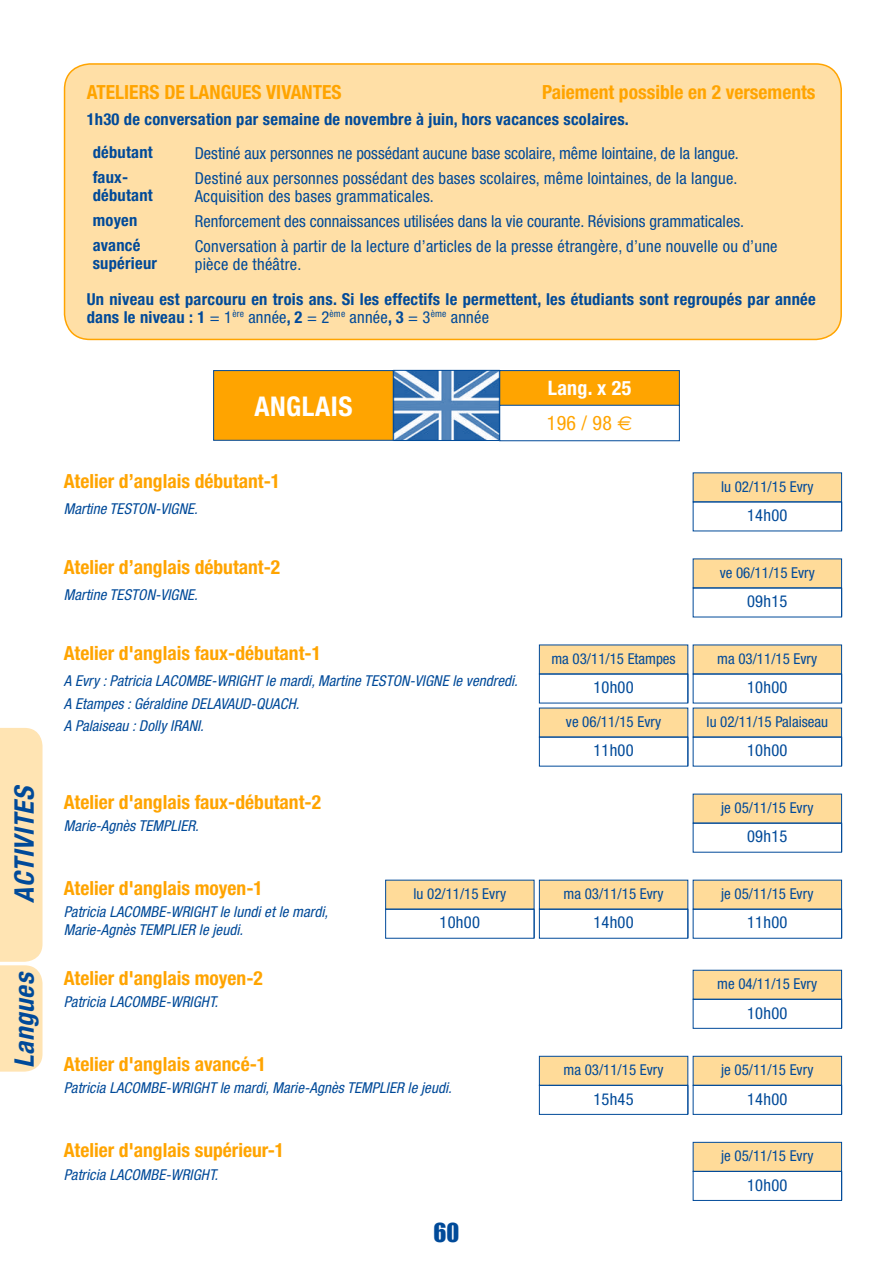
<style>
.page{position:relative;width:893px;height:1263px;background:#fff}
.page>*{position:absolute;margin:0;border:0;box-sizing:border-box;transform-origin:0 0}
.t1{font:700 condensed 27.15px "Helvetica Neue";letter-spacing:.02em;color:#fff}
.t2{font:italic 700 condensed 27px "Helvetica Neue";color:#004a99}
.t3{font:24px "Impact";color:#004a99}
.t4{font:700 condensed 19.95px/35px "Helvetica Neue";letter-spacing:.015em;color:#fff}
.t5{font:700 condensed 19.5px "Helvetica Neue";color:#ffa400}
.t6{font:condensed 16.5px/18px "Helvetica Neue";letter-spacing:.015em;color:#004a99}
.t7{font:700 condensed 16.5px/18px "Helvetica Neue";letter-spacing:.015em;color:#004a99}
.t8{font:italic condensed 15px/22.2px "Helvetica Neue";letter-spacing:.005em;color:#004a99}
.t9{font:condensed 15px "Helvetica Neue";color:#004a99}
.s1{font-weight:400}
.s2{font-weight:400;color:#ffa400}
.s3{font-family:"Euro Sans";font-weight:400;font-stretch:normal;color:#ffa400}
</style>
<div class="page">
<div style="left:693px;top:473px;width:149px;height:29px;background:#ffdb99;border:1px solid #004a99"></div>
<div style="left:693px;top:559px;width:149px;height:29px;background:#ffdb99;border:1px solid #004a99"></div>
<div style="left:693px;top:970px;width:149px;height:29px;background:#ffdb99"></div>
<div style="left:693px;top:999px;width:149px;height:29px;border:1px solid #004a99"></div>
<div style="left:693px;top:1056px;width:149px;height:29px;background:#ffdb99;border:1px solid #004a99"></div>
<div style="left:693px;top:1085px;width:149px;height:29px;border:1px solid #004a99"></div>
<div style="left:539px;top:1056px;width:149px;height:29px;background:#ffdb99;border:1px solid #004a99"></div>
<svg style="left:688px;top:1085px;width:1px;height:29px"></svg>
<div style="left:539px;top:1085px;width:149px;height:29px;border:1px solid #004a99"></div>
<div style="left:693px;top:1142px;width:149px;height:29px;background:#ffdb99;border:1px solid #004a99"></div>
<div style="left:693px;top:1171px;width:149px;height:29px;border:1px solid #004a99"></div>
<div style="left:693px;top:794px;width:149px;height:29px;background:#ffdb99"></div>
<div style="left:693px;top:823px;width:149px;height:29px;border:1px solid #004a99"></div>
<div style="left:539px;top:880px;width:149px;height:29px;background:#ffdb99"></div>
<svg style="left:688px;top:909px;width:1px;height:29px"></svg>
<div style="left:539px;top:909px;width:149px;height:29px;border:1px solid #004a99"></div>
<div style="left:693px;top:880px;width:149px;height:29px;background:#ffdb99"></div>
<div style="left:693px;top:909px;width:149px;height:29px;border:1px solid #004a99"></div>
<div style="left:385px;top:880px;width:149px;height:29px;background:#ffdb99"></div>
<svg style="left:534px;top:909px;width:1px;height:29px"></svg>
<div style="left:385px;top:909px;width:149px;height:29px;border:1px solid #004a99"></div>
<div style="left:693px;top:645px;width:149px;height:29px;background:#ffdb99"></div>
<div style="left:693px;top:708px;width:149px;height:29px;background:#ffdb99"></div>
<div style="left:693px;top:737px;width:149px;height:29px;border:1px solid #004a99"></div>
<div style="left:539px;top:645px;width:149px;height:29px;background:#ffdb99"></div>
<svg style="left:688px;top:674px;width:1px;height:29px"></svg>
<div style="left:539px;top:708px;width:149px;height:29px;background:#ffdb99"></div>
<svg style="left:688px;top:737px;width:1px;height:29px"></svg>
<div style="left:539px;top:737px;width:149px;height:29px;border:1px solid #004a99"></div>
<div style="left:65px;top:64px;width:776px;height:275px;background:#ffdfa6;border-radius:26px"></div>
<div style="left:64px;top:63px;width:778px;height:277px;border:2px solid #ffa400;border-radius:26px"></div>
<div style="left:0;top:728px;width:43px;height:343px;background:#ffe4b3"></div>
<div style="left:499px;top:370px;width:181px;height:36px;background:#ffa400;border:1px solid #004a99"></div>
<div style="left:499px;top:405px;width:181px;height:36px;background:#fff;border:1px solid #004a99"></div>
<div style="left:213px;top:370px;width:180px;height:70px;background:#ffa400;border:1px solid #004a99"></div>
<img style="left:395px;top:372px;width:102px;height:67px">
<div style="left:393px;top:370px;width:106px;height:71px;border:1px solid #004a99"></div>
<h2 class="t2" style="left:8px;top:903px;width:120px;rotate:-90deg">ACTIVITES</h2>
<h2 class="t2" style="left:8px;top:1068px;width:98px;rotate:-90deg">Langues</h2>
<p class="t5" style="left:87px;top:80px;width:256px">ATELIERS DE LANGUES VIVANTES</p>
<p class="t5" style="left:542px;top:80px;width:275px">Paiement possible en 2 versements</p>
<p class="t7" style="left:93px;top:102px;width:538px;line-height:33.5px;text-indent:-6px">1h30 de conversation par semaine de novembre à juin, hors vacances scolaires. débutant</p>
<p class="t6" style="left:195px;top:144px;width:546px">Destiné aux personnes ne possédant aucune base scolaire, même lointaine, de la langue.</p>
<p class="t7" style="left:93px;top:168px;width:62px">faux&shy;débutant</p>
<p class="t6" style="left:195px;top:169px;width:544px">Destiné aux personnes possédant des bases scolaires, même lointaines, de la langue.<br>Acquisition des bases grammaticales.</p>
<p class="t7" style="left:93px;top:211px;width:46px">moyen</p>
<p class="t6" style="left:195px;top:212px;width:551px">Renforcement des connaissances utilisées dans la vie courante. Révisions grammaticales.</p>
<p class="t7" style="left:93px;top:236px;width:66px">avancé supérieur</p>
<p class="t6" style="left:195px;top:237px;width:584px">Conversation à partir de la lecture d’articles de la presse étrangère, d’une nouvelle ou d’une pièce de théâtre.</p>
<p class="t7" style="left:87px;top:289px;width:730px">Un niveau est parcouru en trois ans. Si les effectifs le permettent, les étudiants sont regroupés par année dans le niveau : 1 <span class="s1">= 1</span><sup>ère</sup> <span class="s1">année</span>, 2 <span class="s1">= 2</span><sup>ème</sup> <span class="s1">année</span>, 3 <span class="s1">= 3</span><sup>ème</sup> <span class="s1">année</span></p>
<h1 class="t1" style="left:254px;top:390px;width:100px">ANGLAIS</h1>
<p class="t5" style="left:64px;top:469px;width:218px">Atelier d’anglais débutant-1</p>
<p class="t8" style="left:64px;top:498px;width:135px">Martine TESTON-VIGNE.</p>
<p class="t5" style="left:64px;top:555px;width:218px">Atelier d’anglais débutant-2</p>
<p class="t8" style="left:64px;top:584px;width:135px">Martine TESTON-VIGNE.</p>
<p class="t5" style="left:64px;top:641px;width:259px">Atelier d'anglais faux-débutant-1</p>
<p class="t8" style="left:64px;top:670px;width:456px">A Evry : Patricia LACOMBE-WRIGHT le mardi, Martine TESTON-VIGNE le vendredi.<br>A Etampes : Géraldine DELAVAUD-QUACH.<br>A Palaiseau : Dolly IRANI.</p>
<p class="t5" style="left:64px;top:790px;width:259px">Atelier d'anglais faux-débutant-2</p>
<p class="t8" style="left:64px;top:815px;width:137px">Marie-Agnès TEMPLIER.</p>
<p class="t5" style="left:64px;top:876px;width:201px">Atelier d'anglais moyen-1</p>
<p class="t8" style="left:64px;top:903px;width:266px;line-height:18px">Patricia LACOMBE-WRIGHT le lundi et le mardi,<br>Marie-Agnès TEMPLIER le jeudi.</p>
<p class="t5" style="left:64px;top:966px;width:201px">Atelier d'anglais moyen-2</p>
<p class="t8" style="left:64px;top:991px;width:156px">Patricia LACOMBE-WRIGHT.</p>
<p class="t9" style="left:414px;top:885px;width:94px">lu 02/11/15 Evry</p>
<p class="t6" style="left:440px;top:913px;width:42px">10h00</p>
<p class="t5" style="left:64px;top:1052px;width:204px">Atelier d'anglais avancé-1</p>
<p class="t8" style="left:64px;top:1077px;width:390px">Patricia LACOMBE-WRIGHT le mardi, Marie-Agnès TEMPLIER le jeudi.</p>
<p class="t5" style="left:64px;top:1138px;width:222px">Atelier d'anglais supérieur-1</p>
<p class="t8" style="left:64px;top:1163px;width:156px">Patricia LACOMBE-WRIGHT.</p>
<h3 class="t3" style="left:434px;top:1217px;width:27px">60</h3>
<p class="t4" style="left:547px;top:370px;width:87px">Lang. x 25<br><span class="s2">196 / 98</span> <span class="s3">€</span></p>
<p class="t9" style="left:551px;top:650px;width:126px">ma 03/11/15 Etampes</p>
<p class="t6" style="left:593px;top:678px;width:42px">10h00</p>
<p class="t9" style="left:566px;top:713px;width:97px">ve 06/11/15 Evry</p>
<p class="t6" style="left:593px;top:741px;width:42px">11h00</p>
<p class="t9" style="left:564px;top:885px;width:102px">ma 03/11/15 Evry</p>
<p class="t6" style="left:593px;top:913px;width:42px">14h00</p>
<p class="t9" style="left:564px;top:1061px;width:102px">ma 03/11/15 Evry</p>
<p class="t6" style="left:593px;top:1089px;width:42px">15h45</p>
<p class="t9" style="left:721px;top:478px;width:94px">lu 02/11/15 Evry</p>
<p class="t6" style="left:747px;top:506px;width:42px">14h00</p>
<p class="t9" style="left:720px;top:564px;width:97px">ve 06/11/15 Evry</p>
<p class="t6" style="left:747px;top:592px;width:42px">09h15</p>
<p class="t9" style="left:717px;top:650px;width:102px">ma 03/11/15 Evry</p>
<p class="t6" style="left:747px;top:678px;width:42px">10h00</p>
<p class="t9" style="left:707px;top:713px;width:123px">lu 02/11/15 Palaiseau</p>
<p class="t6" style="left:747px;top:741px;width:42px">10h00</p>
<p class="t9" style="left:721px;top:799px;width:94px">je 05/11/15 Evry</p>
<p class="t6" style="left:747px;top:827px;width:42px">09h15</p>
<p class="t9" style="left:721px;top:885px;width:94px">je 05/11/15 Evry</p>
<p class="t6" style="left:747px;top:913px;width:42px">11h00</p>
<p class="t9" style="left:717px;top:975px;width:102px">me 04/11/15 Evry</p>
<p class="t6" style="left:747px;top:1003px;width:42px">10h00</p>
<p class="t9" style="left:721px;top:1061px;width:94px">je 05/11/15 Evry</p>
<p class="t6" style="left:747px;top:1089px;width:42px">14h00</p>
<p class="t9" style="left:721px;top:1147px;width:94px">je 05/11/15 Evry</p>
<p class="t6" style="left:747px;top:1176px;width:42px">10h00</p>
</div>
